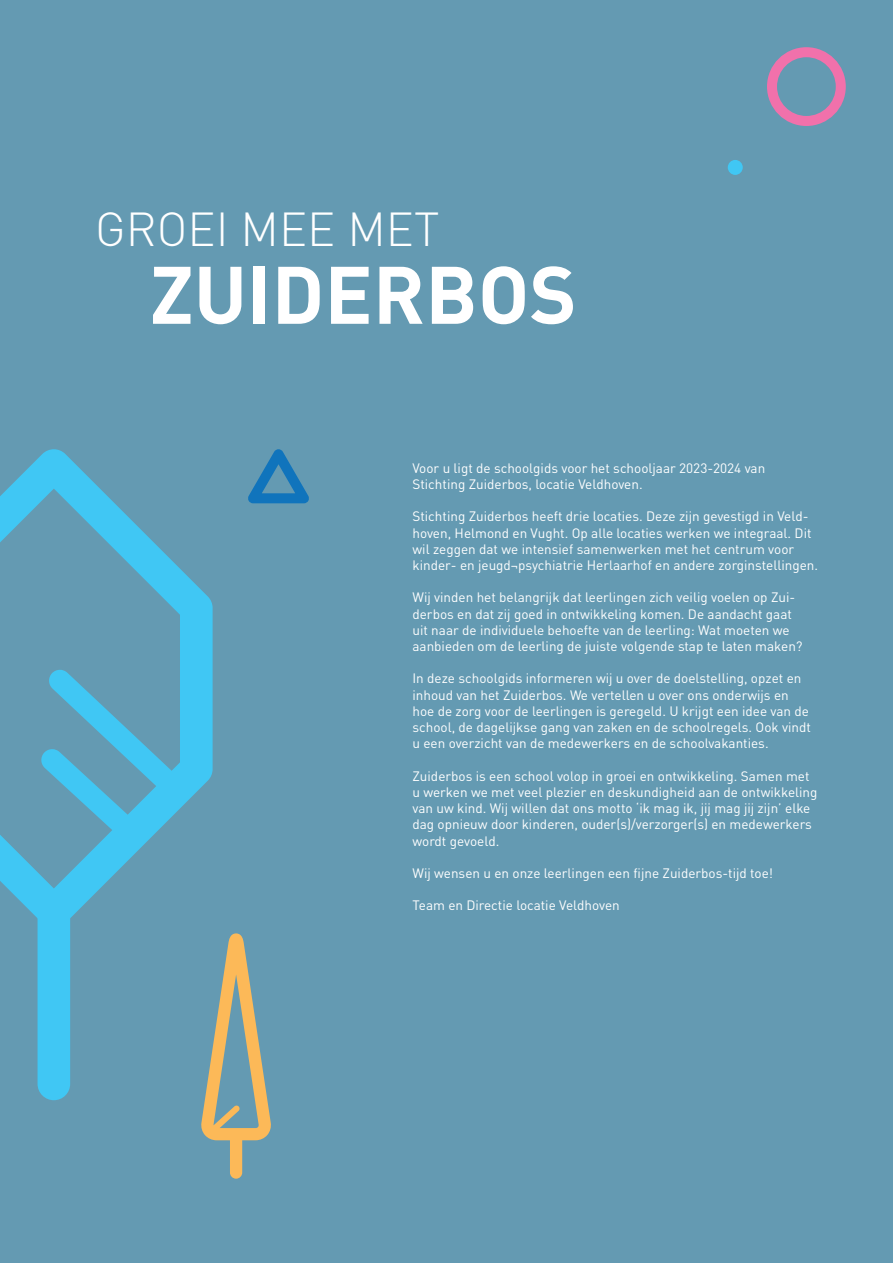
<style>
.page{position:relative;width:893px;height:1263px;background:#649ab2}
.page>*{position:absolute;margin:0;border:0;box-sizing:border-box;transform-origin:0 0}
.t1{font:700 80.1px "DIN";color:#fff}
.t2{font:300 47.1px "DIN";color:#fff}
.t3{font:13.5px/16.2px "DIN";color:#fff}
</style>
<div class="page">
<svg style="left:767px;top:47px;width:79px;height:79px"></svg>
<svg style="left:248px;top:449px;width:61px;height:54px"></svg>
<svg style="left:201px;top:933px;width:70px;height:246px"></svg>
<div style="left:728px;top:160px;width:15px;height:15px;background:#40c7f4;border-radius:50%"></div>
<div style="left:38px;top:895px;width:32px;height:205px;background:#40c7f4;border-radius:16px"></div>
<svg style="left:0;top:449px;width:213px;height:480px"></svg>
<svg style="left:40px;top:670px;width:138px;height:175px"></svg>
<h2 class="t2" style="left:95px;top:200px;width:346px">GROEI MEE MET</h2>
<h1 class="t1" style="left:150px;top:242px;width:428px">ZUIDERBOS</h1>
<p class="t3" style="left:412px;top:460px;width:354px">Voor u ligt de schoolgids voor het schooljaar 2023-2024 van<br>Stichting Zuiderbos, locatie Veldhoven.</p>
<p class="t3" style="left:412px;top:508px;width:407px">Stichting Zuiderbos heeft drie locaties. Deze zijn gevestigd in Veld&shy;hoven, Helmond en Vught. Op alle locaties werken we integraal. Dit wil zeggen dat we intensief samenwerken met het centrum voor kinder- en jeugd¬psychiatrie Herlaarhof en andere zorginstellingen.</p>
<p class="t3" style="left:412px;top:589px;width:392px">Wij vinden het belangrijk dat leerlingen zich veilig voelen op Zui&shy;derbos en dat zij goed in ontwikkeling komen. De aandacht gaat uit naar de individuele behoefte van de leerling: Wat moeten we aanbieden om de leerling de juiste volgende stap te laten maken?</p>
<p class="t3" style="left:412px;top:670px;width:400px">In deze schoolgids informeren wij u over de doelstelling, opzet en inhoud van het Zuiderbos. We vertellen u over ons onderwijs en hoe de zorg voor de leerlingen is geregeld. U krijgt een idee van de school, de dagelijkse gang van zaken en de schoolregels. Ook vindt u een overzicht van de medewerkers en de schoolvakanties.</p>
<p class="t3" style="left:412px;top:767px;width:407px">Zuiderbos is een school volop in groei en ontwikkeling. Samen met u werken we met veel plezier en deskundigheid aan de ontwikkeling van uw kind. Wij willen dat ons motto ‘ik mag ik, jij mag jij zijn’ elke dag opnieuw door kinderen, ouder(s)/verzorger(s) en medewerkers wordt gevoeld.</p>
<p class="t3" style="left:412px;top:865px;width:362px">Wij wensen u en onze leerlingen een fijne Zuiderbos-tijd toe!</p>
<p class="t3" style="left:412px;top:897px;width:209px">Team en Directie locatie Veldhoven</p>
</div>
